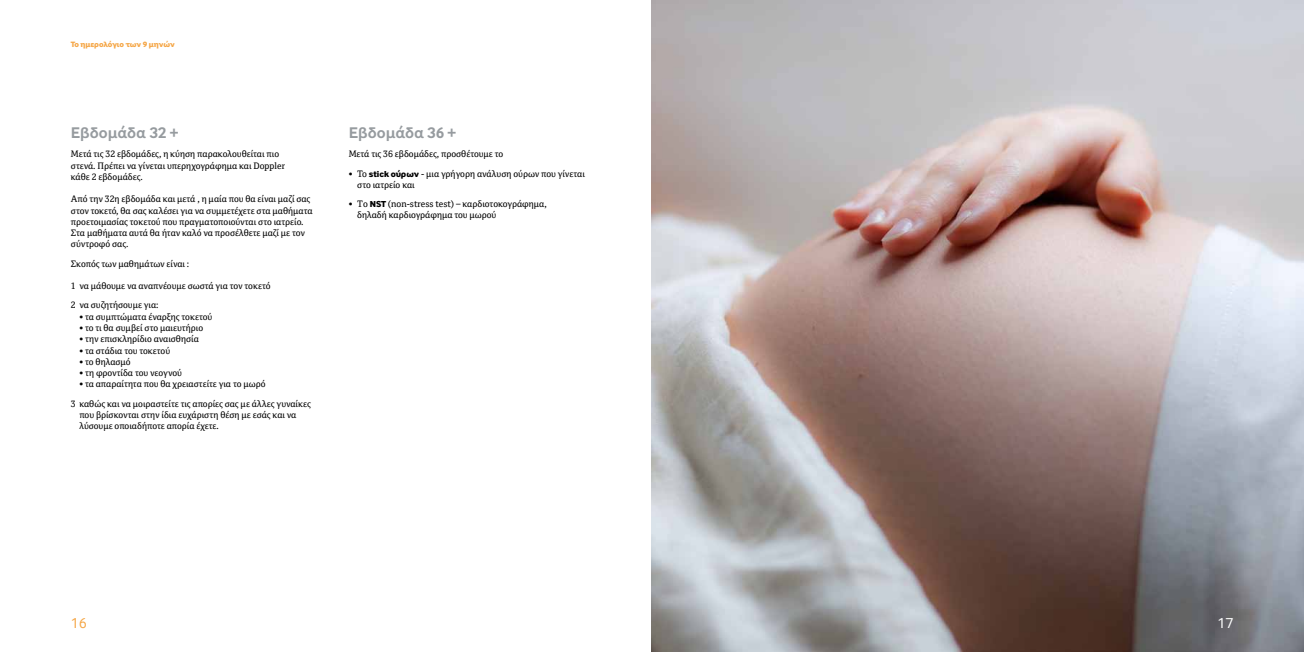
<style>
.page{position:relative;width:1304px;height:652px;background:#fff}
.page>*{position:absolute;margin:0;border:0;box-sizing:border-box;transform-origin:0 0}
.t1{font:700 16px "Inter Face Greek";color:#969b9f}
.t2{font:15px "Inter Face Greek";color:#f5a748}
.t3{font:15px "Inter Face Greek";color:#fff}
.t4{font:9px/11.2px "Cordale Grk";color:#000}
.t5{font:8px "Inter Face Greek X Bold";letter-spacing:-.005em;color:#f5a748}
.s1{font-weight:700}
.s2{font-family:"Inter Face Greek X Bold"}
</style>
<div class="page">
<img style="left:652px;top:0;width:652px;height:652px">
<p class="t5" style="left:71px;top:39px;width:105px">Το ημερολόγιο των 9 μηνών</p>
<h1 class="t1" style="left:71px;top:124px;width:109px">Εβδομάδα 32 +</h1>
<p class="t4" style="left:71px;top:149px;width:216px">Μετά τις 32 εβδομάδες, η κύηση παρακολουθείται πιο στενά. Πρέπει να γίνεται υπερηχογράφημα και Doppler κάθε 2 εβδομάδες.</p>
<p class="t4" style="left:71px;top:194px;width:243px">Από την 32η εβδομάδα και μετά , η μαία που θα είναι μαζί σας στον τοκετό, θα σας καλέσει για να συμμετέχετε στα μαθήματα προετοιμασίας τοκετού που πραγματοποιούνται στο ιατρείο.<br>Στα μαθήματα αυτά θα ήταν καλό να προσέλθετε μαζί με τον σύντροφό σας.</p>
<p class="t4" style="left:71px;top:258px;width:120px">Σκοπός των μαθημάτων είναι :</p>
<p class="t4" style="left:71px;top:277px;width:201px;line-height:19.3px">1 να μάθουμε να αναπνέουμε σωστά για τον τοκετό<br>2 να συζητήσουμε για:</p>
<p class="t4" style="left:79px;top:311px;width:134px"><span class="s1">•</span> τα συμπτώματα έναρξης τοκετού</p>
<p class="t4" style="left:79px;top:322px;width:125px"><span class="s1">•</span> το τι θα συμβεί στο μαιευτήριο</p>
<p class="t4" style="left:79px;top:334px;width:121px"><span class="s1">•</span> την επισκληρίδιο αναισθησία</p>
<p class="t4" style="left:79px;top:345px;width:92px"><span class="s1">•</span> τα στάδια του τοκετού</p>
<p class="t4" style="left:79px;top:356px;width:53px"><span class="s1">•</span> το θηλασμό</p>
<p class="t4" style="left:79px;top:367px;width:104px"><span class="s1">•</span> τη φροντίδα του νεογνού</p>
<p class="t4" style="left:71px;top:375px;width:241px;line-height:19.3px;text-indent:9px"><span class="s1">•</span> τα απαραίτητα που θα χρειαστείτε για το μωρό<br>3 καθώς και να μοιραστείτε τις απορίες σας με άλλες γυναίκες</p>
<p class="t4" style="left:79px;top:409px;width:219px">που βρίσκονται στην ίδια ευχάριστη θέση με εσάς και να λύσουμε οποιαδήποτε απορία έχετε.</p>
<h1 class="t1" style="left:349px;top:124px;width:109px">Εβδομάδα 36 +</h1>
<p class="t4" style="left:349px;top:149px;width:156px">Μετά τις 36 εβδομάδες, προσθέτουμε το</p>
<p class="t4" style="left:357px;top:168px;width:229px;text-indent:-9px"><span class="s1">•</span> To <span class="s2">stick ούρων</span> - μια γρήγορη ανάλυση ούρων που γίνεται στο ιατρείο και</p>
<p class="t4" style="left:357px;top:199px;width:191px;text-indent:-9px"><span class="s1">•</span> Tο <span class="s2">NST</span> (non-stress test) – καρδιοτοκογράφημα, δηλαδή καρδιογράφημα του μωρού</p>
<h2 class="t2" style="left:71px;top:614px;width:18px">16</h2>
<h2 class="t3" style="left:1217px;top:614px;width:18px">17</h2>
</div>
